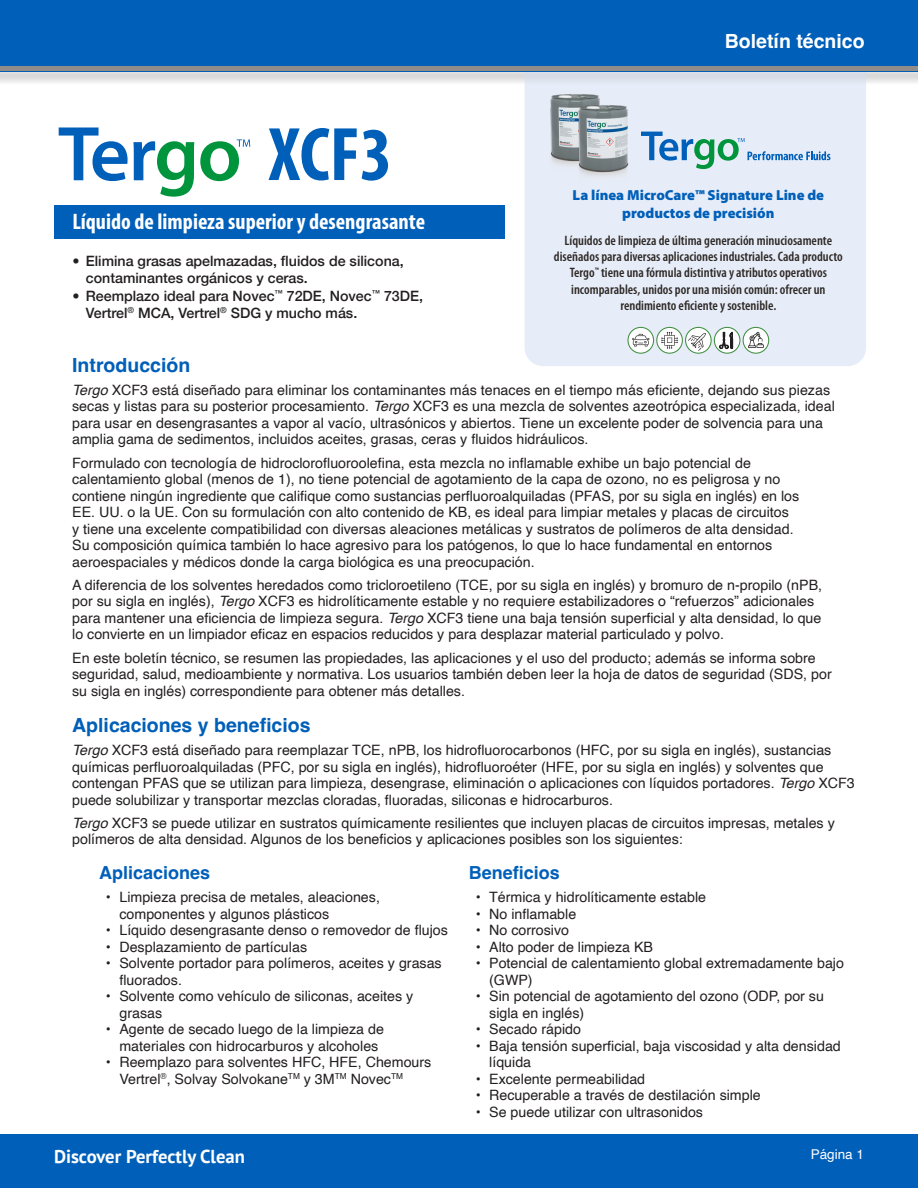
<style>
.page{position:relative;width:918px;height:1188px;background:#fff}
.page>*{position:absolute;margin:0;border:0;box-sizing:border-box;transform-origin:0 0}
.t1{font:700 condensed 76.5px "Myriad Pro";color:#005fb9}
.t2{font:700 condensed 22.5px "Myriad Pro";color:#fff}
.t3{font:700 19.5px "Helvetica";color:#005fb9}
.t4{font:700 19.5px "Helvetica";color:#fff}
.t5{font:700 18.6px "PT Sans";color:#fff}
.t6{font:700 18px "Helvetica";color:#005fb9}
.t7{font:900 14.55px "Myriad Pro";color:#005fb9}
.t8{font:14.25px/16.5px "Helvetica";color:#231f20}
.t9{font:500 14.25px/17.1px "Helvetica Neue";color:#231f20}
.t10{font:600 condensed 13.65px/16.5px "Myriad Pro";color:#2e2926;text-align:center}
.t11{font:13.5px "Helvetica";color:#fff}
.s1{font-style:italic}
</style>
<div class="page">
<div style="left:0;top:1134px;width:918px;height:54px;background:#005fb9"></div>
<div style="left:525px;top:22px;width:341px;height:344px;background:#e7edf8;border-radius:18px"></div>
<div style="left:0;top:0;width:918px;height:71px;background:#005fb9"></div>
<svg style="left:641px;top:132px;width:189px;height:37px"></svg>
<svg style="left:743px;top:327px;width:26px;height:27px"></svg>
<div style="left:744px;top:328px;width:24px;height:25px;background:#fff;border-radius:50%"></div>
<svg style="left:748px;top:332px;width:16px;height:16px"></svg>
<svg style="left:656px;top:327px;width:27px;height:27px"></svg>
<svg style="left:657px;top:328px;width:25px;height:25px"></svg>
<svg style="left:661px;top:332px;width:17px;height:17px"></svg>
<svg style="left:714px;top:327px;width:26px;height:27px"></svg>
<div style="left:715px;top:328px;width:24px;height:25px;background:#fff;border-radius:50%"></div>
<svg style="left:719px;top:332px;width:14px;height:17px"></svg>
<svg style="left:685px;top:327px;width:27px;height:27px"></svg>
<div style="left:686px;top:328px;width:25px;height:25px;background:#fff;border-radius:50%"></div>
<svg style="left:688px;top:333px;width:18px;height:18px"></svg>
<svg style="left:627px;top:327px;width:27px;height:27px"></svg>
<div style="left:629px;top:328px;width:24px;height:25px;background:#fff;border-radius:50%"></div>
<svg style="left:632px;top:334px;width:17px;height:12px"></svg>
<div style="left:0;top:65px;width:918px;height:21px;background:#231f20;opacity:.19"></div>
<div style="left:0;top:66px;width:918px;height:5px;background:#908c8a"></div>
<img style="left:542px;top:76px;width:69px;height:90px">
<img style="left:570px;top:87px;width:59px;height:90px">
<svg style="left:59px;top:127px;width:135px;height:70px"></svg>
<svg style="left:200px;top:139px;width:50px;height:42px"></svg>
<div style="left:54px;top:205px;width:450px;height:33px;background:#005fb9"></div>
<p class="t1" style="left:269px;top:107px;width:125px">XCF3</p>
<p class="t2" style="left:72px;top:208px;width:354px">Líquido de limpieza superior y desengrasante</p>
<p class="t9" style="left:86px;top:251px;width:319px;text-indent:-14px">• Elimina grasas apelmazadas, fluidos de silicona, contaminantes orgánicos y ceras.</p>
<p class="t9" style="left:86px;top:286px;width:339px;text-indent:-14px">• Reemplazo ideal para Novec<sup>™</sup> 72DE, Novec<sup>™</sup> 73DE,<br>Vertrel<sup>®</sup> MCA, Vertrel<sup>®</sup> SDG y mucho más.</p>
<p class="t4" style="left:725px;top:30px;width:141px">Boletín técnico</p>
<p class="t7" style="left:573px;top:186px;width:253px">La línea MicroCare™ Signature Line de</p>
<p class="t7" style="left:622px;top:203px;width:154px">productos de precisión</p>
<p class="t10" style="left:554px;top:232px;width:290px">Líquidos de limpieza de última generación minuciosamente diseñados para diversas aplicaciones industriales. Cada producto Tergo<sup>™</sup> tiene una fórmula distintiva y atributos operativos incomparables, unidos por una misión común: ofrecer un rendimiento eficiente y sostenible.</p>
<p class="t3" style="left:72px;top:353px;width:120px">Introducción</p>
<p class="t8" style="left:72px;top:382px;width:764px"><span class="s1">Tergo</span> XCF3 está diseñado para eliminar los contaminantes más tenaces en el tiempo más eficiente, dejando sus piezas secas y listas para su posterior procesamiento. <span class="s1">Tergo</span> XCF3 es una mezcla de solventes azeotrópica especializada, ideal para usar en desengrasantes a vapor al vacío, ultrasónicos y abiertos. Tiene un excelente poder de solvencia para una amplia gama de sedimentos, incluidos aceites, grasas, ceras y fluidos hidráulicos.</p>
<p class="t8" style="left:72px;top:455px;width:729px">Formulado con tecnología de hidroclorofluoroolefina, esta mezcla no inflamable exhibe un bajo potencial de calentamiento global (menos de 1), no tiene potencial de agotamiento de la capa de ozono, no es peligrosa y no contiene ningún ingrediente que califique como sustancias perfluoroalquiladas (PFAS, por su sigla en inglés) en los EE. UU. o la UE. Con su formulación con alto contenido de KB, es ideal para limpiar metales y placas de circuitos y tiene una excelente compatibilidad con diversas aleaciones metálicas y sustratos de polímeros de alta densidad.<br>Su composición química también lo hace agresivo para los patógenos, lo que lo hace fundamental en entornos aeroespaciales y médicos donde la carga biológica es una preocupación.</p>
<p class="t8" style="left:72px;top:577px;width:752px">A diferencia de los solventes heredados como tricloroetileno (TCE, por su sigla en inglés) y bromuro de n-propilo (nPB, por su sigla en inglés), <span class="s1">Tergo</span> XCF3 es hidrolíticamente estable y no requiere estabilizadores o “refuerzos” adicionales para mantener una eficiencia de limpieza segura. <span class="s1">Tergo</span> XCF3 tiene una baja tensión superficial y alta densidad, lo que lo convierte en un limpiador eficaz en espacios reducidos y para desplazar material particulado y polvo.</p>
<p class="t8" style="left:72px;top:650px;width:761px">En este boletín técnico, se resumen las propiedades, las aplicaciones y el uso del producto; además se informa sobre seguridad, salud, medioambiente y normativa. Los usuarios también deben leer la hoja de datos de seguridad (SDS, por su sigla en inglés) correspondiente para obtener más detalles.</p>
<p class="t3" style="left:72px;top:713px;width:240px">Aplicaciones y beneficios</p>
<p class="t8" style="left:72px;top:742px;width:784px"><span class="s1">Tergo</span> XCF3 está diseñado para reemplazar TCE, nPB, los hidrofluorocarbonos (HFC, por su sigla en inglés), sustancias químicas perfluoroalquiladas (PFC, por su sigla en inglés), hidrofluoroéter (HFE, por su sigla en inglés) y solventes que contengan PFAS que se utilizan para limpieza, desengrase, eliminación o aplicaciones con líquidos portadores. <span class="s1">Tergo</span> XCF3 puede solubilizar y transportar mezclas cloradas, fluoradas, siliconas e hidrocarburos.</p>
<p class="t8" style="left:72px;top:815px;width:764px"><span class="s1">Tergo</span> XCF3 se puede utilizar en sustratos químicamente resilientes que incluyen placas de circuitos impresas, metales y polímeros de alta densidad. Algunos de los beneficios y aplicaciones posibles son los siguientes:</p>
<p class="t6" style="left:99px;top:862px;width:113px">Aplicaciones</p>
<p class="t8" style="left:119px;top:889px;width:262px;text-indent:-14px">• Limpieza precisa de metales, aleaciones, componentes y algunos plásticos</p>
<p class="t8" style="left:106px;top:922px;width:344px">• Líquido desengrasante denso o removedor de flujos</p>
<p class="t8" style="left:106px;top:939px;width:203px">• Desplazamiento de partículas</p>
<p class="t8" style="left:119px;top:955px;width:324px;text-indent:-14px">• Solvente portador para polímeros, aceites y grasas fluorados.</p>
<p class="t8" style="left:119px;top:988px;width:295px;text-indent:-14px">• Solvente como vehículo de siliconas, aceites y grasas</p>
<p class="t8" style="left:106px;top:1021px;width:280px;text-align:center">• Agente de secado luego de la limpieza de materiales con hidrocarburos y alcoholes</p>
<p class="t8" style="left:119px;top:1054px;width:314px;text-indent:-14px">• Reemplazo para solventes HFC, HFE, Chemours<br>Vertrel<sup>®</sup>, Solvay Solvokane<sup>TM</sup> y 3M<sup>TM</sup> Novec<sup>TM</sup></p>
<p class="t6" style="left:469px;top:862px;width:93px">Beneficios</p>
<p class="t8" style="left:476px;top:889px;width:232px">• Térmica y hidrolíticamente estable</p>
<p class="t8" style="left:476px;top:906px;width:102px">• No inflamable</p>
<p class="t8" style="left:476px;top:922px;width:95px">• No corrosivo</p>
<p class="t8" style="left:476px;top:939px;width:179px">• Alto poder de limpieza KB</p>
<p class="t8" style="left:489px;top:955px;width:356px;text-indent:-14px">• Potencial de calentamiento global extremadamente bajo (GWP)</p>
<p class="t8" style="left:489px;top:988px;width:336px;text-indent:-14px">• Sin potencial de agotamiento del ozono (ODP, por su sigla en inglés)</p>
<p class="t8" style="left:476px;top:1021px;width:107px">• Secado rápido</p>
<p class="t8" style="left:489px;top:1038px;width:353px;text-indent:-14px">• Baja tensión superficial, baja viscosidad y alta densidad líquida</p>
<p class="t8" style="left:476px;top:1071px;width:171px">• Excelente permeabilidad</p>
<p class="t8" style="left:476px;top:1087px;width:287px">• Recuperable a través de destilación simple</p>
<p class="t8" style="left:476px;top:1104px;width:229px">• Se puede utilizar con ultrasonidos</p>
<h3 class="t5" style="left:54px;top:1144px;width:193px">Discover Perfectly Clean</h3>
<p class="t11" style="left:811px;top:1144px;width:55px">Página 1</p>
</div>
